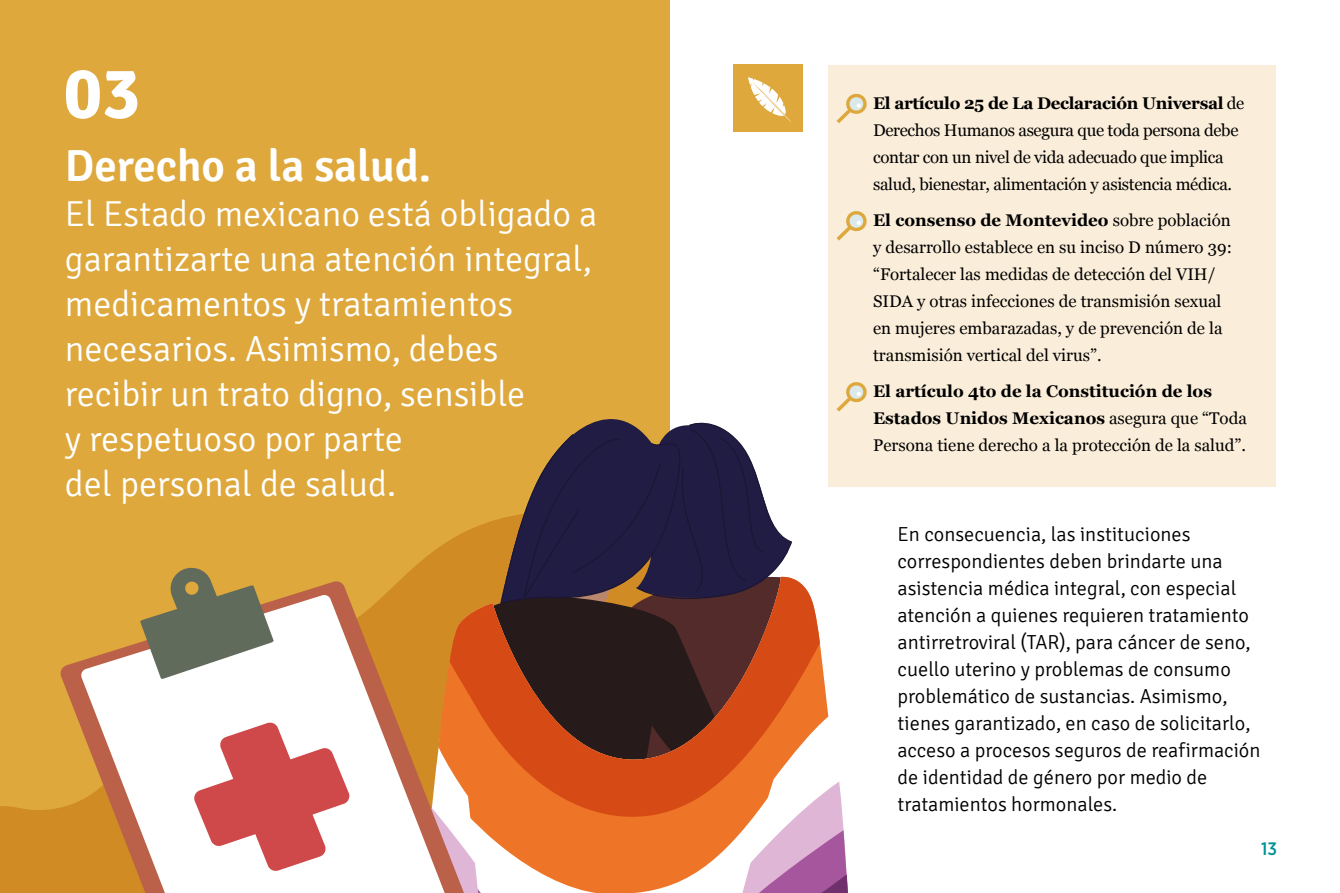
<style>
.page{position:relative;width:1340px;height:893px;background:#fff}
.page>*{position:absolute;margin:0;border:0;box-sizing:border-box;transform-origin:0 0}
.t1{font:700 72px "Signika";color:#fff}
.t2{font:600 45px "Signika";color:#fff}
.t3{font:300 36px/45px "Signika";color:#fff}
.t4{font:300 20.25px/27px "Signika";color:#000}
.t5{font:500 18px "Gotham Narrow";color:#009297}
.t6{font:16.88px/27px "Georgia";color:#000}
.t7{font:16.88px/27px "Georgia";letter-spacing:-.02em;color:#000}
.s1{font-weight:700}
</style>
<div class="page">
<div style="left:0;top:0;width:670px;height:893px;background:#dea83c"></div>
<svg style="left:0;top:519px;width:500px;height:374px"></svg>
<div style="left:828px;top:65px;width:448px;height:422px;background:#faedd9"></div>
<div style="left:733px;top:64px;width:70px;height:67px;background:#dea83c"></div>
<svg style="left:748px;top:77px;width:44px;height:46px"></svg>
<svg style="left:500px;top:419px;width:292px;height:154px"></svg>
<svg style="left:828px;top:782px;width:16px;height:48px"></svg>
<svg style="left:828px;top:830px;width:20px;height:63px"></svg>
<svg style="left:438px;top:573px;width:390px;height:320px"></svg>
<svg style="left:449px;top:573px;width:371px;height:269px;background:#984d2e"></svg>
<svg style="left:60px;top:580px;width:416px;height:313px"></svg>
<svg style="left:81px;top:594px;width:371px;height:299px;background:#e9caaa"></svg>
<svg style="left:140px;top:567px;width:134px;height:112px"></svg>
<svg style="left:193px;top:722px;width:158px;height:150px;background:#e39697"></svg>
<svg style="left:836px;top:93px;width:31px;height:30px"></svg>
<svg style="left:836px;top:211px;width:31px;height:30px"></svg>
<svg style="left:836px;top:382px;width:31px;height:30px"></svg>
<h1 class="t1" style="left:64px;top:50px;width:78px">03</h1>
<h2 class="t2" style="left:65px;top:139px;width:368px">Derecho a la salud.</h2>
<h3 class="t3" style="left:65px;top:192px;width:534px">El Estado mexicano está obligado a garantizarte una atención integral, medicamentos y tratamientos necesarios. Asimismo, debes recibir un trato digno, sensible<br>y respetuoso por parte<br>del personal de salud.</h3>
<p class="t7" style="left:873px;top:89px;width:373px"><span class="s1">El artículo 25 de La Declaración Universal</span> de Derechos Humanos asegura que toda persona debe contar con un nivel de vida adecuado que implica salud, bienestar, alimentación y asistencia médica.</p>
<p class="t6" style="left:873px;top:206px;width:360px"><span class="s1">El consenso de Montevideo</span> sobre población y desarrollo establece en su inciso D número 39: “Fortalecer las medidas de detección del VIH/ SIDA y otras infecciones de transmisión sexual en mujeres embarazadas, y de prevención de la transmisión vertical del virus”.</p>
<p class="t6" style="left:873px;top:377px;width:375px"><span class="s1">El artículo 4to de la Constitución de los<br>Estados Unidos Mexicanos</span> asegura que “Toda<br>Persona tiene derecho a la protección de la salud”.</p>
<p class="t4" style="left:897px;top:521px;width:364px">En consecuencia, las instituciones correspondientes deben brindarte una asistencia médica integral, con especial atención a quienes requieren tratamiento antirretroviral (TAR), para cáncer de seno, cuello uterino y problemas de consumo problemático de sustancias. Asimismo, tienes garantizado, en caso de solicitarlo, acceso a procesos seguros de reafirmación de identidad de género por medio de tratamientos hormonales.</p>
<p class="t5" style="left:1261px;top:837px;width:17px">13</p>
</div>
